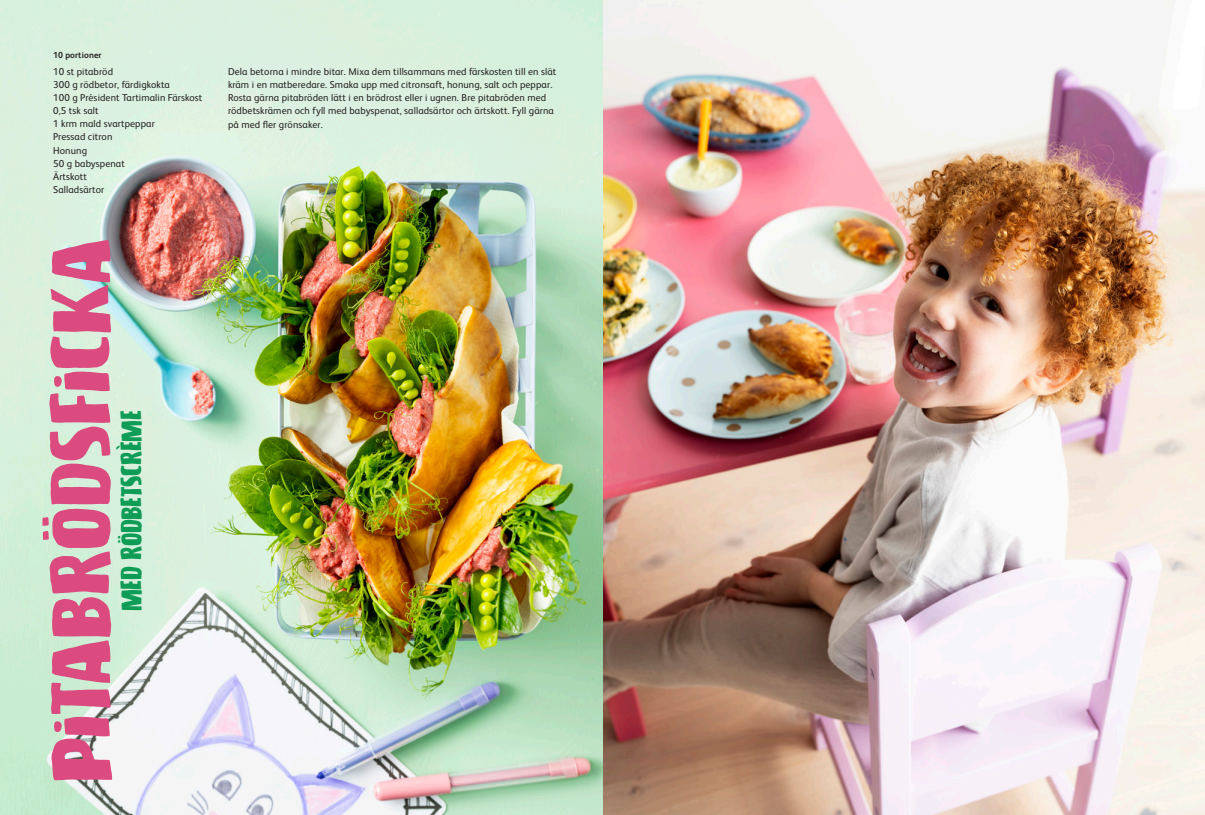
<style>
.page{position:relative;width:1205px;height:815px;background:#fff}
.page>*{position:absolute;margin:0;border:0;box-sizing:border-box;transform-origin:0 0}
.t1{font:61.25px "Biscuit Chicken";letter-spacing:-.015em;color:#db4b7f;scale:1.14 1}
.t2{font:21.25px "Biscuit Chicken";letter-spacing:-.015em;color:#0f9c56}
.t3{font:10px/13.1px "FS Albert";letter-spacing:.01em;color:#231f20}
.t4{font:700 8.75px "FS Albert";letter-spacing:.01em;color:#231f20}
</style>
<div class="page">
<img style="left:0;top:0;width:1205px;height:815px">
<p class="t4" style="left:53px;top:49px;width:50px">10 portioner</p>
<p class="t3" style="left:53px;top:64px;width:61px">10 st pitabröd</p>
<p class="t3" style="left:53px;top:77px;width:118px">300 g rödbetor, färdigkokta</p>
<p class="t3" style="left:53px;top:91px;width:151px">100 g Président Tartimalin Färskost</p>
<p class="t3" style="left:53px;top:104px;width:47px">0,5 tsk salt</p>
<p class="t3" style="left:53px;top:117px;width:103px">1 krm mald svartpeppar</p>
<p class="t3" style="left:53px;top:130px;width:61px">Pressad citron<br>Honung</p>
<p class="t3" style="left:53px;top:156px;width:73px">50 g babyspenat</p>
<p class="t3" style="left:53px;top:169px;width:35px">Ärtskott</p>
<p class="t3" style="left:53px;top:182px;width:53px">Salladsärtor</p>
<p class="t1" style="left:31px;top:783px;width:480px;rotate:-90deg">PITABRÖDSFICKA</p>
<p class="t2" style="left:114px;top:611px;width:202px;rotate:-90deg">MED RÖDBETSCRÈME</p>
<p class="t3" style="left:228px;top:65px;width:330px">Dela betorna i mindre bitar. Mixa dem tillsammans med färskosten till en slät kräm i en matberedare. Smaka upp med citronsaft, honung, salt och peppar.</p>
<p class="t3" style="left:228px;top:91px;width:327px">Rosta gärna pitabröden lätt i en brödrost eller i ugnen. Bre pitabröden med rödbetskrämen och fyll med babyspenat, salladsärtor och ärtskott. Fyll gärna på med fler grönsaker.</p>
</div>
